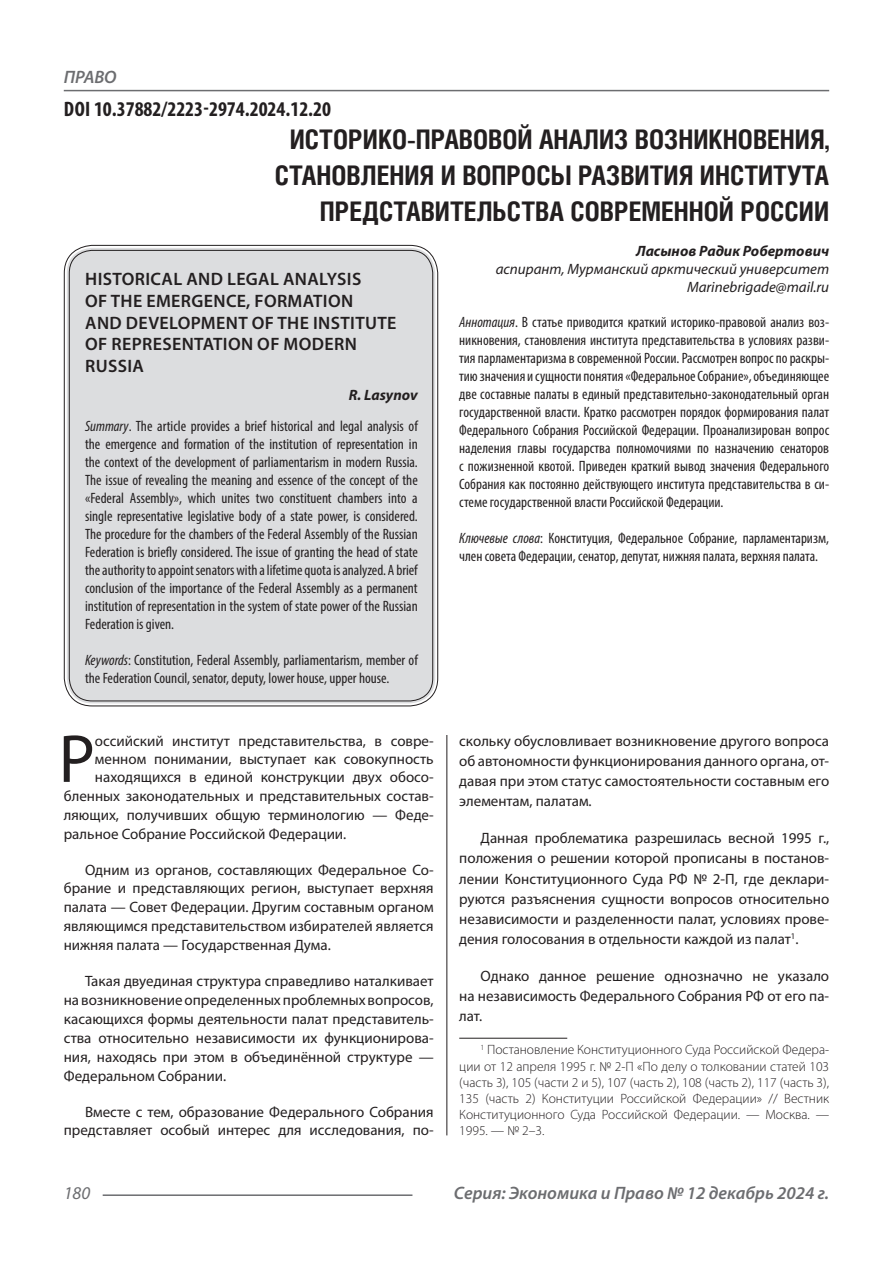
<style>
.page{position:relative;width:893px;height:1263px;background:#fff}
.page>*{position:absolute;margin:0;border:0;box-sizing:border-box;transform-origin:0 0}
.Статья_текст_первый{font:68.4px "Myriad Pro";color:#231f20}
.Статья_название{font:700 27px/36px "Helios Cond C";color:#231f20;text-align:right}
.ДОИ{font:700 condensed 21px "Myriad Pro";color:#231f20}
.Статья_название_англ{font:600 18px/21.6px "Myriad Pro";letter-spacing:.02em;color:#231f20}
.t1{font:italic 600 18px "Myriad Pro";color:#6c6d70}
.t2{font:italic 18px "Myriad Pro";color:#6c6d70}
.Статья_текст{font:15px/18.9px "Myriad Pro";color:#231f20;text-align:justify}
.Статья_аннотация_анг{font:condensed 15px/18px "Myriad Pro";color:#231f20;text-align:justify}
.Статья_аннотация_тек{font:condensed 15px/18px "Myriad Pro";color:#231f20;text-align:justify}
.Статья_текст_первый-2{font:15px "Myriad Pro";color:#231f20}
.Статья_автор_инфо{font:italic 15px "Myriad Pro";color:#231f20}
.Статья_автор_инфо-2{font:italic 700 15px "Myriad Pro";color:#231f20}
.Статья_автор_англ{font:italic 700 15px "Myriad Pro";color:#231f20}
.Сноска{font:300 13.5px/16.2px "Myriad Pro";color:#231f20;text-align:justify}
.s1{font-style:italic}
</style>
<div class="page">
<hr style="left:446px;top:128px;width:1px;height:1007px;background:#231f20">
<hr style="left:103px;top:1194px;width:309px;height:2px;background:#6c6d70">
<hr style="left:64px;top:90px;width:765px;height:1px;background:#6c6d70">
<div style="left:443px;top:128px;width:10px;height:607px;background:#fff"></div>
<div style="left:67px;top:248px;width:368px;height:455px;background:#dcdddf;border-radius:26px"></div>
<hr style="left:459px;top:1038px;width:108px;height:1px;background:#231f20">
<p class="t1" style="left:64px;top:66px;width:54px">ПРАВО</p>
<p class="ДОИ" style="left:64px;top:96px;width:269px">DOI 10.37882/2223-2974.2024.12.20</p>
<p class="Статья_название" style="left:275px;top:121px;width:556px">ИСТОРИКО-ПРАВОВОЙ АНАЛИЗ ВОЗНИКНОВЕНИЯ,<br>СТАНОВЛЕНИЯ И ВОПРОСЫ РАЗВИТИЯ ИНСТИТУТА<br>ПРЕДСТАВИТЕЛЬСТВА СОВРЕМЕННОЙ РОССИИ</p>
<p class="Статья_автор_инфо-2" style="left:636px;top:241px;width:195px">Ласынов Радик Робертович</p>
<p class="Статья_автор_инфо" style="left:496px;top:260px;width:335px">аспирант, Мурманский арктический университет</p>
<p class="Статья_автор_инфо" style="left:687px;top:278px;width:144px">Marinebrigade@mail.ru</p>
<p class="Статья_аннотация_тек" style="left:459px;top:313px;width:371px"><span class="s1">Аннотация</span>. В статье приводится краткий историко-правовой анализ воз&shy;никновения, становления института представительства в условиях разви&shy;тия парламентаризма в современной России. Рассмотрен вопрос по раскры&shy;тию значения и сущности понятия «Федеральное Собрание», объединяющее две составные палаты в единый представительно-законодательный орган государственной власти. Кратко рассмотрен порядок формирования палат Федерального Собрания Российской Федерации. Проанализирован вопрос наделения главы государства полномочиями по назначению сенаторов с пожизненной квотой. Приведен краткий вывод значения Федерального Собрания как постоянно действующего института представительства в си&shy;стеме государственной власти Российской Федерации.</p>
<p class="Статья_аннотация_тек" style="left:459px;top:529px;width:371px"><span class="s1">Ключевые слова</span>: Конституция, Федеральное Собрание, парламентаризм, член совета Федерации, сенатор, депутат, нижняя палата, верхняя палата.</p>
<p class="Статья_название_англ" style="left:85px;top:268px;width:313px">HISTORICAL AND LEGAL ANALYSIS<br>OF THE EMERGENCE, FORMATION<br>AND DEVELOPMENT OF THE INSTITUTE<br>OF REPRESENTATION OF MODERN<br>RUSSIA</p>
<p class="Статья_автор_англ" style="left:349px;top:385px;width:71px">R. Lasynov</p>
<p class="Статья_аннотация_анг" style="left:85px;top:416px;width:334px"><span class="s1">Summary</span>. The article provides a brief historical and legal analysis of the emergence and formation of the institution of representation in the context of the development of parliamentarism in modern Russia.<br>The issue of revealing the meaning and essence of the concept of the «Federal Assembly», which unites two constituent chambers into a single representative legislative body of a state power, is considered.<br>The procedure for the chambers of the Federal Assembly of the Russian Federation is briefly considered. The issue of granting the head of state the authority to appoint senators with a lifetime quota is analyzed. A brief conclusion of the importance of the Federal Assembly as a permanent institution of representation in the system of state power of the Russian Federation is given.</p>
<p class="Статья_аннотация_анг" style="left:85px;top:650px;width:334px"><span class="s1">Keywords</span>: Constitution, Federal Assembly, parliamentarism, member of the Federation Council, senator, deputy, lower house, upper house.</p>
<p class="Статья_текст_первый" style="left:59px;top:717px;width:38px">Р</p>
<p class="Статья_текст_первый-2" style="left:95px;top:731px;width:340px">оссийский институт представительства, в совре-</p>
<p class="Статья_текст_первый-2" style="left:95px;top:749px;width:340px">менном понимании, выступает как совокупность</p>
<p class="Статья_текст_первый-2" style="left:95px;top:767px;width:340px">находящихся в единой конструкции двух обосо-</p>
<p class="Статья_текст_первый-2" style="left:64px;top:786px;width:371px">бленных законодательных и представительных состав-</p>
<p class="Статья_текст_первый-2" style="left:64px;top:805px;width:371px">ляющих, получивших общую терминологию — Феде-</p>
<p class="Статья_текст_первый-2" style="left:64px;top:824px;width:283px">ральное Собрание Российской Федерации.</p>
<p class="Статья_текст" style="left:64px;top:860px;width:371px;text-indent:21px">Одним из органов, составляющих Федеральное Со&shy;брание и представляющих регион, выступает верхняя палата — Совет Федерации. Другим составным органом являющимся представительством избирателей является нижняя палата — Государственная Дума.</p>
<p class="Статья_текст" style="left:64px;top:971px;width:371px;text-indent:21px">Такая двуединая структура справедливо наталкивает на возникновение определенных проблемных вопросов, касающихся формы деятельности палат представитель&shy;ства относительно независимости их функционирова&shy;ния, находясь при этом в объединённой структуре — Федеральном Собрании.</p>
<p class="Статья_текст" style="left:64px;top:1102px;width:371px;text-align:right">Вместе с тем, образование Федерального Собрания представляет особый интерес для исследования, по-</p>
<p class="Статья_текст" style="left:459px;top:730px;width:371px;line-height:20.1px">скольку обусловливает возникновение другого вопроса об автономности функционирования данного органа, от&shy;давая при этом статус самостоятельности составным его элементам, палатам.</p>
<p class="Статья_текст" style="left:459px;top:828px;width:371px;line-height:20.1px;text-indent:21px">Данная проблематика разрешилась весной 1995 г., положения о решении которой прописаны в постанов&shy;лении Конституционного Суда РФ № 2-П, где деклари&shy;руются разъяснения сущности вопросов относительно независимости и разделенности палат, условиях прове&shy;дения голосования в отдельности каждой из палат<sup>1</sup>.</p>
<p class="Статья_текст" style="left:459px;top:966px;width:371px;line-height:20.1px;text-indent:21px">Однако данное решение однозначно не указало на независимость Федерального Собрания РФ от его па&shy;лат.</p>
<p class="Сноска" style="left:459px;top:1042px;width:371px;text-indent:21px"><sup>1</sup> Постановление Конституционного Суда Российской Федера&shy;ции от 12 апреля 1995 г. № 2-П «По делу о толковании статей 103 (часть 3), 105 (части 2 и 5), 107 (часть 2), 108 (часть 2), 117 (часть 3), 135 (часть 2) Конституции Российской Федерации» // Вестник Конституционного Суда Российской Федерации. — Москва. — 1995. — № 2–3.</p>
<p class="t2" style="left:64px;top:1182px;width:28px">180</p>
<p class="t1" style="left:454px;top:1182px;width:377px">Серия: Экономика и Право № 12 декабрь 2024 г.</p>
</div>
